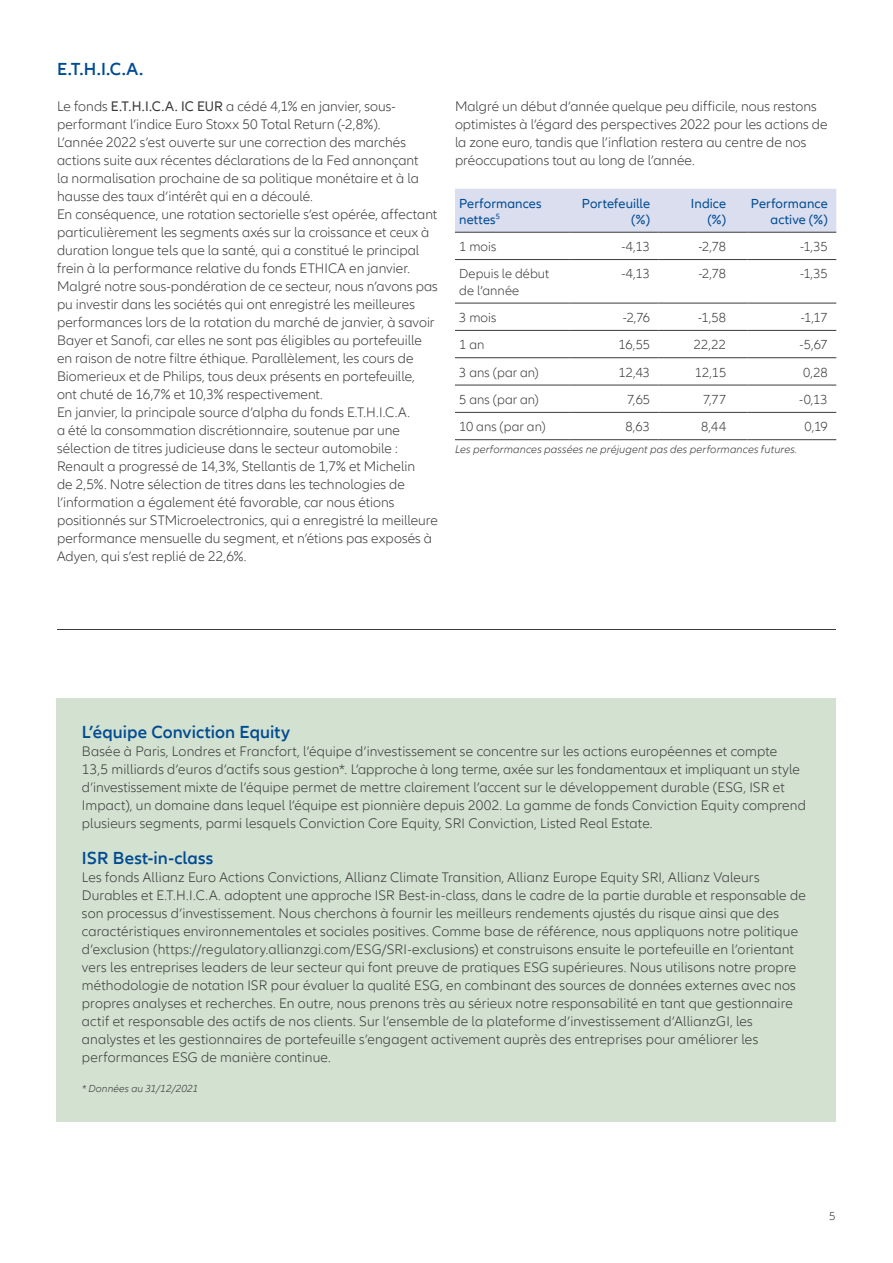
<style>
.page{position:relative;width:893px;height:1263px;background:#fff}
.page>*{position:absolute;margin:0;border:0;box-sizing:border-box;transform-origin:0 0}
.t1{font:600 18px "Allianz Neo";letter-spacing:.005em;color:#004b92}
.t2{font:300 14.25px/18px "Allianz Neo";letter-spacing:.005em;color:#3b3b3a}
.t3{font:300 13.5px/16.2px "Allianz Neo";color:#3b3b3a}
.t4{font:13.5px/16.2px "Allianz Neo";letter-spacing:.01em;color:#004b92;text-align:right}
.t5{font:300 12px "Allianz Neo";color:#3b3b3a}
.t6{font:italic 300 11.25px "Allianz Neo";letter-spacing:.015em;color:#3b3b3a}
.t7{font:italic 300 10.5px "Allianz Neo";letter-spacing:.01em;color:#3b3b3a}
.s1{font-weight:400}
</style>
<div class="page">
<hr style="left:57px;top:629px;width:779px;height:1px;background:#3b3b3a">
<div style="left:455px;top:189px;width:381px;height:43px;background:#dadeef"></div>
<hr style="left:455px;top:232px;width:115px;height:1px;background:#3b3b3a">
<hr style="left:570px;top:232px;width:89px;height:1px;background:#3b3b3a">
<hr style="left:659px;top:232px;width:88px;height:1px;background:#3b3b3a">
<hr style="left:747px;top:232px;width:89px;height:1px;background:#3b3b3a">
<hr style="left:455px;top:259px;width:115px;height:1px;background:#3b3b3a">
<hr style="left:570px;top:259px;width:89px;height:1px;background:#3b3b3a">
<hr style="left:659px;top:259px;width:88px;height:1px;background:#3b3b3a">
<hr style="left:747px;top:259px;width:89px;height:1px;background:#3b3b3a">
<hr style="left:455px;top:303px;width:115px;height:1px;background:#3b3b3a">
<hr style="left:570px;top:303px;width:89px;height:1px;background:#3b3b3a">
<hr style="left:659px;top:303px;width:88px;height:1px;background:#3b3b3a">
<hr style="left:747px;top:303px;width:89px;height:1px;background:#3b3b3a">
<hr style="left:455px;top:330px;width:115px;height:1px;background:#3b3b3a">
<hr style="left:570px;top:330px;width:89px;height:1px;background:#3b3b3a">
<hr style="left:659px;top:330px;width:88px;height:1px;background:#3b3b3a">
<hr style="left:747px;top:330px;width:89px;height:1px;background:#3b3b3a">
<hr style="left:455px;top:357px;width:115px;height:1px;background:#3b3b3a">
<hr style="left:570px;top:357px;width:89px;height:1px;background:#3b3b3a">
<hr style="left:659px;top:357px;width:88px;height:1px;background:#3b3b3a">
<hr style="left:747px;top:357px;width:89px;height:1px;background:#3b3b3a">
<hr style="left:455px;top:385px;width:115px;height:1px;background:#3b3b3a">
<hr style="left:570px;top:385px;width:89px;height:1px;background:#3b3b3a">
<hr style="left:659px;top:385px;width:88px;height:1px;background:#3b3b3a">
<hr style="left:747px;top:385px;width:89px;height:1px;background:#3b3b3a">
<hr style="left:455px;top:412px;width:115px;height:1px;background:#3b3b3a">
<hr style="left:570px;top:412px;width:89px;height:1px;background:#3b3b3a">
<hr style="left:659px;top:412px;width:88px;height:1px;background:#3b3b3a">
<hr style="left:747px;top:412px;width:89px;height:1px;background:#3b3b3a">
<hr style="left:455px;top:439px;width:115px;height:1px;background:#3b3b3a">
<hr style="left:570px;top:439px;width:89px;height:1px;background:#3b3b3a">
<hr style="left:659px;top:439px;width:88px;height:1px;background:#3b3b3a">
<hr style="left:747px;top:439px;width:89px;height:1px;background:#3b3b3a">
<div style="left:56px;top:698px;width:780px;height:423px;background:#d2e1d0"></div>
<p class="t1" style="left:57px;top:58px;width:88px">E.T.H.I.C.A.</p>
<p class="t2" style="left:57px;top:97px;width:382px">Le fonds <span class="s1">E.T.H.I.C.A. IC EUR</span> a cédé 4,1% en janvier, sous&shy;performant l’indice Euro Stoxx 50 Total Return (-2,8%).<br>L’année 2022 s’est ouverte sur une correction des marchés actions suite aux récentes déclarations de la Fed annonçant<br>la normalisation prochaine de sa politique monétaire et à la hausse des taux d’intérêt qui en a découlé.<br>En conséquence, une rotation sectorielle s’est opérée, affectant particulièrement les segments axés sur la croissance et ceux à duration longue tels que la santé, qui a constitué le principal frein à la performance relative du fonds ETHICA en janvier.<br>Malgré notre sous-pondération de ce secteur, nous n’avons pas pu investir dans les sociétés qui ont enregistré les meilleures performances lors de la rotation du marché de janvier, à savoir Bayer et Sanofi, car elles ne sont pas éligibles au portefeuille en raison de notre filtre éthique. Parallèlement, les cours de Biomerieux et de Philips, tous deux présents en portefeuille, ont chuté de 16,7% et 10,3% respectivement.<br>En janvier, la principale source d’alpha du fonds E.T.H.I.C.A.<br>a été la consommation discrétionnaire, soutenue par une sélection de titres judicieuse dans le secteur automobile :<br>Renault a progressé de 14,3%, Stellantis de 1,7% et Michelin<br>de 2,5%. Notre sélection de titres dans les technologies de l’information a également été favorable, car nous étions positionnés sur STMicroelectronics, qui a enregistré la meilleure performance mensuelle du segment, et n’étions pas exposés à Adyen, qui s’est replié de 22,6%.</p>
<p class="t2" style="left:455px;top:97px;width:374px">Malgré un début d’année quelque peu difficile, nous restons optimistes à l’égard des perspectives 2022 pour les actions de la zone euro, tandis que l’inflation restera au centre de nos préoccupations tout au long de l’année.</p>
<p class="t4" style="left:459px;top:195px;width:84px;text-align:left">Performances nettes<sup>5</sup></p>
<p class="t4" style="left:582px;top:195px;width:70px">Portefeuille (%)</p>
<p class="t4" style="left:691px;top:195px;width:37px">Indice (%)</p>
<p class="t4" style="left:751px;top:195px;width:78px">Performance active (%)</p>
<p class="t3" style="left:459px;top:239px;width:39px">1 mois</p>
<p class="t3" style="left:621px;top:239px;width:30px">-4,13</p>
<p class="t3" style="left:698px;top:239px;width:29px">-2,78</p>
<p class="t3" style="left:800px;top:239px;width:29px">-1,35</p>
<p class="t3" style="left:459px;top:266px;width:92px">Depuis le début de l’année</p>
<p class="t3" style="left:621px;top:266px;width:30px">-4,13</p>
<p class="t3" style="left:698px;top:266px;width:29px">-2,78</p>
<p class="t3" style="left:800px;top:266px;width:29px">-1,35</p>
<p class="t3" style="left:459px;top:310px;width:39px">3 mois</p>
<p class="t3" style="left:623px;top:310px;width:29px">-2,76</p>
<p class="t3" style="left:698px;top:310px;width:29px">-1,58</p>
<p class="t3" style="left:801px;top:310px;width:28px">-1,17</p>
<p class="t3" style="left:459px;top:337px;width:27px">1 an</p>
<p class="t3" style="left:618px;top:337px;width:33px">16,55</p>
<p class="t3" style="left:694px;top:337px;width:34px">22,22</p>
<p class="t3" style="left:800px;top:337px;width:30px">-5,67</p>
<p class="t3" style="left:459px;top:364px;width:81px">3 ans (par an)</p>
<p class="t3" style="left:618px;top:364px;width:33px">12,43</p>
<p class="t3" style="left:695px;top:364px;width:33px">12,15</p>
<p class="t3" style="left:803px;top:364px;width:26px">0,28</p>
<p class="t3" style="left:459px;top:392px;width:81px">5 ans (par an)</p>
<p class="t3" style="left:627px;top:392px;width:25px">7,65</p>
<p class="t3" style="left:703px;top:392px;width:25px">7,77</p>
<p class="t3" style="left:799px;top:392px;width:30px">-0,13</p>
<p class="t3" style="left:459px;top:419px;width:88px">10 ans (par an)</p>
<p class="t3" style="left:625px;top:419px;width:26px">8,63</p>
<p class="t3" style="left:701px;top:419px;width:27px">8,44</p>
<p class="t3" style="left:805px;top:419px;width:25px">0,19</p>
<p class="t6" style="left:455px;top:443px;width:344px">Les performances passées ne préjugent pas des performances futures.</p>
<p class="t1" style="left:82px;top:722px;width:210px">L’équipe Conviction Equity</p>
<p class="t2" style="left:82px;top:743px;width:725px">Basée à Paris, Londres et Francfort, l’équipe d’investissement se concentre sur les actions européennes et compte 13,5 milliards d’euros d’actifs sous gestion*. L’approche à long terme, axée sur les fondamentaux et impliquant un style d’investissement mixte de l’équipe permet de mettre clairement l’accent sur le développement durable (ESG, ISR et Impact), un domaine dans lequel l’équipe est pionnière depuis 2002. La gamme de fonds Conviction Equity comprend plusieurs segments, parmi lesquels Conviction Core Equity, SRI Conviction, Listed Real Estate.</p>
<p class="t1" style="left:82px;top:848px;width:133px">ISR Best-in-class</p>
<p class="t2" style="left:82px;top:869px;width:725px">Les fonds Allianz Euro Actions Convictions, Allianz Climate Transition, Allianz Europe Equity SRI, Allianz Valeurs Durables et E.T.H.I.C.A. adoptent une approche ISR Best-in-class, dans le cadre de la partie durable et responsable de son processus d’investissement. Nous cherchons à fournir les meilleurs rendements ajustés du risque ainsi que des caractéristiques environnementales et sociales positives. Comme base de référence, nous appliquons notre politique d’exclusion (https://regulatory.allianzgi.com/ESG/SRI-exclusions) et construisons ensuite le portefeuille en l’orientant vers les entreprises leaders de leur secteur qui font preuve de pratiques ESG supérieures. Nous utilisons notre propre méthodologie de notation ISR pour évaluer la qualité ESG, en combinant des sources de données externes avec nos propres analyses et recherches. En outre, nous prenons très au sérieux notre responsabilité en tant que gestionnaire actif et responsable des actifs de nos clients. Sur l’ensemble de la plateforme d’investissement d’AllianzGI, les analystes et les gestionnaires de portefeuille s’engagent activement auprès des entreprises pour améliorer les performances ESG de manière continue.</p>
<p class="t7" style="left:82px;top:1082px;width:118px">* Données au 31/12/2021</p>
<p class="t5" style="left:829px;top:1210px;width:8px">5</p>
</div>
